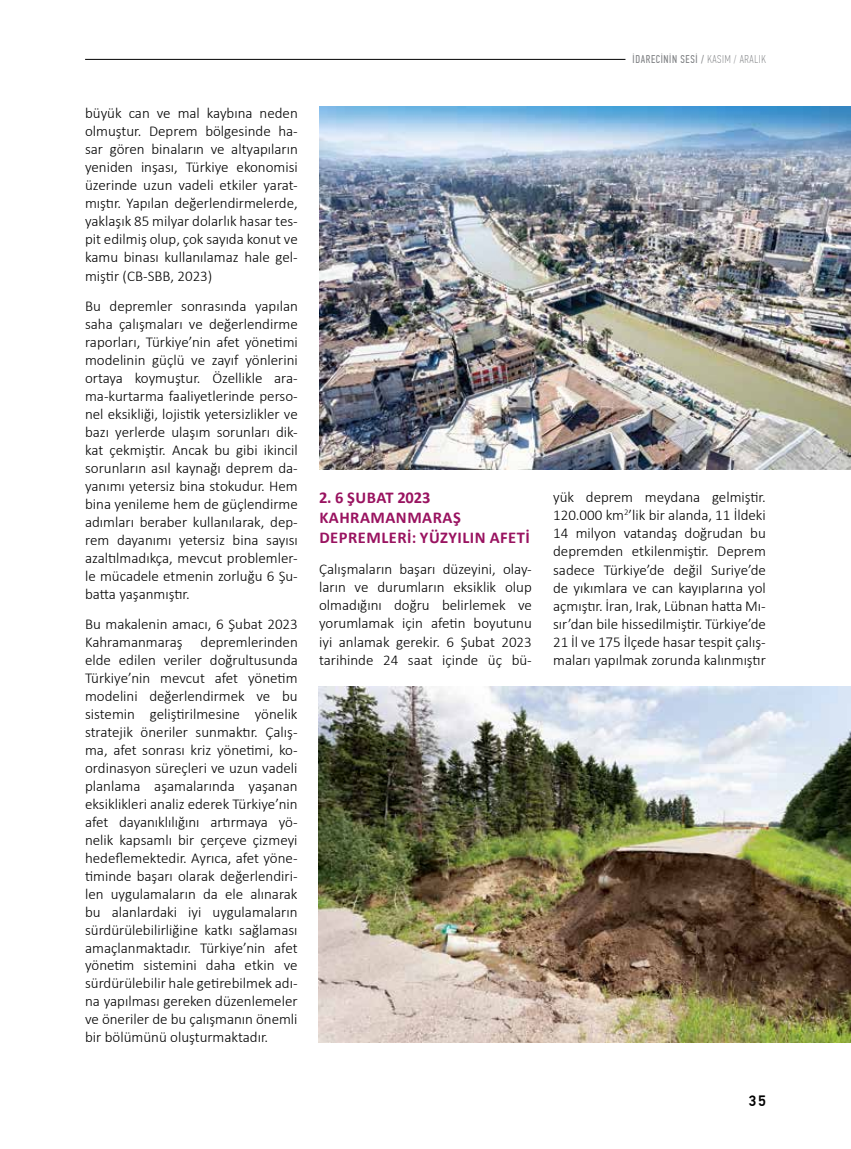
<style>
.page{position:relative;width:851px;height:1149px;background:#fff}
.page>*{position:absolute;margin:0;border:0;box-sizing:border-box;transform-origin:0 0}
.t1{font:700 16.5px/20px "Calibri";letter-spacing:.03em;color:#991360}
.t2{font:300 15px/18px "Calibri";color:#000;text-align:justify}
.t3{font:500 15px "PF Din Text Pro";color:#000}
.t4{font:11.25px "PF Din Text Comp Pro";letter-spacing:.055em;color:#808285}
.s1{font-weight:100}
</style>
<div class="page">
<hr style="left:85px;top:59px;width:540px;height:1px;background:#000">
<img style="left:319px;top:686px;width:531px;height:356px">
<img style="left:319px;top:106px;width:531px;height:363px">
<p class="t2" style="left:85px;top:103px;width:214px">büyük can ve mal kaybına neden olmuştur. Deprem bölgesinde ha&shy;sar gören binaların ve altyapıların yeniden inşası, Türkiye ekonomisi üzerinde uzun vadeli etkiler yarat&shy;mıştır. Yapılan değerlendirmelerde, yaklaşık 85 milyar dolarlık hasar tes&shy;pit edilmiş olup, çok sayıda konut ve kamu binası kullanılamaz hale gel&shy;miştir (CB-SBB, 2023)</p>
<p class="t2" style="left:85px;top:297px;width:214px">Bu depremler sonrasında yapılan saha çalışmaları ve değerlendirme raporları, Türkiye’nin afet yönetimi modelinin güçlü ve zayıf yönlerini ortaya koymuştur. Özellikle ara&shy;ma-kurtarma faaliyetlerinde perso&shy;nel eksikliği, lojistik yetersizlikler ve bazı yerlerde ulaşım sorunları dik&shy;kat çekmiştir. Ancak bu gibi ikincil sorunların asıl kaynağı deprem da&shy;yanımı yetersiz bina stokudur. Hem bina yenileme hem de güçlendirme adımları beraber kullanılarak, dep&shy;rem dayanımı yetersiz bina sayısı azaltılmadıkça, mevcut problemler&shy;le mücadele etmenin zorluğu 6 Şu&shy;batta yaşanmıştır.</p>
<p class="t2" style="left:85px;top:615px;width:214px">Bu makalenin amacı, 6 Şubat 2023<br>Kahramanmaraş depremlerinden elde edilen veriler doğrultusunda Türkiye’nin mevcut afet yönetim modelini değerlendirmek ve bu sistemin geliştirilmesine yönelik stratejik öneriler sunmaktır. Çalış&shy;ma, afet sonrası kriz yönetimi, ko&shy;ordinasyon süreçleri ve uzun vadeli planlama aşamalarında yaşanan eksiklikleri analiz ederek Türkiye’nin afet dayanıklılığını artırmaya yö&shy;nelik kapsamlı bir çerçeve çizmeyi hedeflemektedir. Ayrıca, afet yöne&shy;timinde başarı olarak değerlendiri&shy;len uygulamaların da ele alınarak bu alanlardaki iyi uygulamaların sürdürülebilirliğine katkı sağlaması amaçlanmaktadır. Türkiye’nin afet yönetim sistemini daha etkin ve sürdürülebilir hale getirebilmek adı&shy;na yapılması gereken düzenlemeler ve öneriler de bu çalışmanın önemli bir bölümünü oluşturmaktadır.</p>
<p class="t1" style="left:319px;top:487px;width:47px">2. 6 ŞUBAT</p>
<p class="t1" style="left:397px;top:487px;width:34px">2023</p>
<p class="t1" style="left:319px;top:507px;width:22px">KAHRAMANMARAŞ<br>DEPREMLERI</p>
<p class="t1" style="left:411px;top:527px;width:27px">: YÜZYILIN</p>
<p class="t1" style="left:489px;top:527px;width:19px">AFETI</p>
<p class="t2" style="left:319px;top:559px;width:214px">Çalışmaların başarı düzeyini, olay&shy;ların ve durumların eksiklik olup olmadığını doğru belirlemek ve yorumlamak için afetin boyutunu iyi anlamak gerekir. 6 Şubat 2023 tarihinde 24 saat içinde üç bü-</p>
<p class="t4" style="left:632px;top:53px;width:135px">İDARECİNİN SESİ / <span class="s1">KASIM / ARALIK</span></p>
<p class="t2" style="left:553px;top:487px;width:214px">yük deprem meydana gelmiştir.<br>120.000 km<sup>2</sup>’lik bir alanda, 11 İldeki 14 milyon vatandaş doğrudan bu depremden etkilenmiştir. Deprem sadece Türkiye’de değil Suriye’de de yıkımlara ve can kayıplarına yol açmıştır. İran, Irak, Lübnan hatta Mı&shy;sır’dan bile hissedilmiştir. Türkiye’de 21 İl ve 175 İlçede hasar tespit çalış&shy;maları yapılmak zorunda kalınmıştır</p>
<p class="t3" style="left:748px;top:1091px;width:19px">35</p>
</div>
